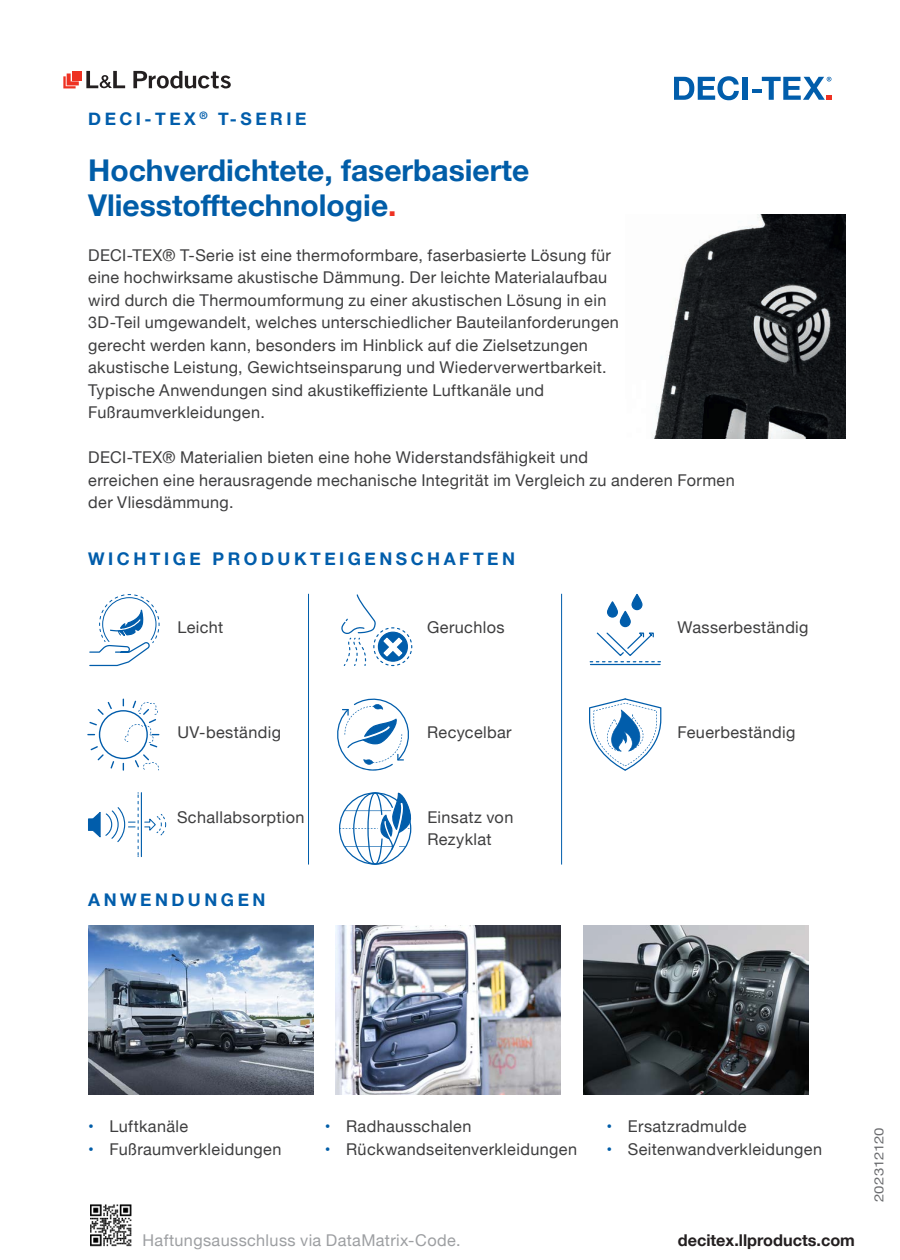
<style>
.page{position:relative;width:900px;height:1260px;background:#fff}
.page>*{position:absolute;margin:0;border:0;box-sizing:border-box;transform-origin:0 0}
.White_Bold_-_Blue_Box12_14{font:700 30px/35px "Helvetica Neue";color:#015da8}
.Blue_Caps_Line_Cards-_not_locked_BLG{font:700 17.5px "Helvetica Neue";letter-spacing:.2em;color:#015dab}
.Back_-_text_6_5_9{font:16.25px/22.5px "Helvetica Neue";letter-spacing:.02em;color:#3e3e3f}
.Disclaimer_text_-6pt{font:16.25px "Helvetica Neue";letter-spacing:.02em;color:#9d9fa2}
.url_-_line_cards{font:700 16.25px "Helvetica Neue";color:#231f20}
.Date{font:12.75px "Helvetica Neue";color:#6c6d70;scale:1.17 1}
.s1{color:#ee3122}
.s2{color:#015da8}
</style>
<div class="page">
<img style="left:652px;top:214px;width:193px;height:224px">
<hr style="left:308px;top:594px;width:1px;height:271px;background:#015dab">
<hr style="left:561px;top:594px;width:1px;height:271px;background:#015dab">
<svg style="left:89px;top:594px;width:71px;height:73px"></svg>
<svg style="left:341px;top:594px;width:72px;height:73px"></svg>
<hr style="left:590px;top:664px;width:70px;height:1px;background:#015dab">
<svg style="left:590px;top:632px;width:70px;height:30px"></svg>
<div style="left:620px;top:611px;width:10px;height:16px;background:#015dab;border-radius:5px"></div>
<div style="left:620px;top:611px;width:11px;height:16px;border:1px solid #015dab;border-radius:5px"></div>
<div style="left:608px;top:602px;width:9px;height:15px;background:#015dab;border-radius:5px"></div>
<div style="left:607px;top:601px;width:11px;height:17px;border:1px solid #015dab;border-radius:5px"></div>
<div style="left:632px;top:594px;width:10px;height:16px;background:#015dab;border-radius:5px"></div>
<div style="left:631px;top:594px;width:12px;height:16px;border:1px solid #015dab;border-radius:5px"></div>
<div style="left:88px;top:819px;width:5px;height:12px;background:#015dab"></div>
<svg style="left:92px;top:793px;width:75px;height:64px"></svg>
<svg style="left:337px;top:698px;width:72px;height:73px"></svg>
<svg style="left:339px;top:792px;width:73px;height:73px"></svg>
<svg style="left:589px;top:698px;width:72px;height:73px"></svg>
<svg style="left:87px;top:699px;width:72px;height:72px"></svg>
<img style="left:583px;top:925px;width:225px;height:169px">
<img style="left:88px;top:925px;width:225px;height:169px">
<img style="left:336px;top:925px;width:225px;height:169px">
<svg style="left:133px;top:71px;width:98px;height:17px"></svg>
<svg style="left:86px;top:71px;width:39px;height:17px"></svg>
<div style="left:72px;top:71px;width:10px;height:9px;background:#ee3122"></div>
<svg style="left:63px;top:74px;width:16px;height:14px"></svg>
<svg style="left:674px;top:76px;width:65px;height:24px"></svg>
<div style="left:743px;top:77px;width:5px;height:23px;background:#015dab"></div>
<svg style="left:752px;top:77px;width:80px;height:23px"></svg>
<img style="left:90px;top:1204px;width:42px;height:43px">
<p class="Blue_Caps_Line_Cards-_not_locked_BLG" style="left:88px;top:105px;width:220px">DECI-TEX <sup>®</sup> T-SERIE</p>
<p class="White_Bold_-_Blue_Box12_14" style="left:88px;top:153px;width:443px">Hochverdichtete, faserbasierte<br>Vliesstofftechnologie<span class="s1">.</span></p>
<p class="Back_-_text_6_5_9" style="left:88px;top:244px;width:532px">DECI-TEX® T-Serie ist eine thermoformbare, faserbasierte Lösung für eine hochwirksame akustische Dämmung. Der leichte Materialaufbau wird durch die Thermoumformung zu einer akustischen Lösung in ein 3D-Teil umgewandelt, welches unterschiedlicher Bauteilanforderungen gerecht werden kann, besonders im Hinblick auf die Zielsetzungen akustische Leistung, Gewichtseinsparung und Wiederverwertbarkeit.<br>Typische Anwendungen sind akustikeffiziente Luftkanäle und Fußraumverkleidungen.</p>
<p class="Back_-_text_6_5_9" style="left:88px;top:447px;width:648px">DECI-TEX® Materialien bieten eine hohe Widerstandsfähigkeit und<br>erreichen eine herausragende mechanische Integrität im Vergleich zu anderen Formen der Vliesdämmung.</p>
<p class="Blue_Caps_Line_Cards-_not_locked_BLG" style="left:88px;top:546px;width:428px">WICHTIGE PRODUKTEIGENSCHAFTEN</p>
<p class="Back_-_text_6_5_9" style="left:177px;top:617px;width:48px">Leicht</p>
<p class="Back_-_text_6_5_9" style="left:427px;top:617px;width:79px">Geruchlos</p>
<p class="Back_-_text_6_5_9" style="left:177px;top:722px;width:105px">UV-beständig</p>
<p class="Back_-_text_6_5_9" style="left:427px;top:722px;width:86px">Recycelbar</p>
<p class="Back_-_text_6_5_9" style="left:177px;top:807px;width:129px">Schallabsorption</p>
<p class="Back_-_text_6_5_9" style="left:427px;top:807px;width:87px">Einsatz von<br>Rezyklat</p>
<p class="Blue_Caps_Line_Cards-_not_locked_BLG" style="left:88px;top:886px;width:179px">ANWENDUNGEN</p>
<p class="Back_-_text_6_5_9" style="left:677px;top:617px;width:133px">Wasserbeständig</p>
<p class="Back_-_text_6_5_9" style="left:677px;top:722px;width:119px">Feuerbeständig</p>
<p class="Back_-_text_6_5_9" style="left:88px;top:1116px;width:102px"><span class="s2">•</span> Luftkanäle</p>
<p class="Back_-_text_6_5_9" style="left:88px;top:1139px;width:195px"><span class="s2">•</span> Fußraumverkleidungen</p>
<p class="Back_-_text_6_5_9" style="left:325px;top:1116px;width:148px"><span class="s2">•</span> Radhausschalen</p>
<p class="Back_-_text_6_5_9" style="left:325px;top:1139px;width:254px"><span class="s2">•</span> Rückwandseitenverkleidungen</p>
<p class="Back_-_text_6_5_9" style="left:607px;top:1116px;width:141px"><span class="s2">•</span> Ersatzradmulde</p>
<p class="Back_-_text_6_5_9" style="left:607px;top:1139px;width:217px"><span class="s2">•</span> Seitenwandverkleidungen</p>
<p class="Disclaimer_text_-6pt" style="left:143px;top:1228px;width:319px">Haftungsausschluss via DataMatrix-Code.</p>
<p class="url_-_line_cards" style="left:678px;top:1227px;width:179px">decitex.llproducts.com</p>
<p class="Date" style="left:870px;top:1202px;width:65px;rotate:-90deg">202312120</p>
</div>
